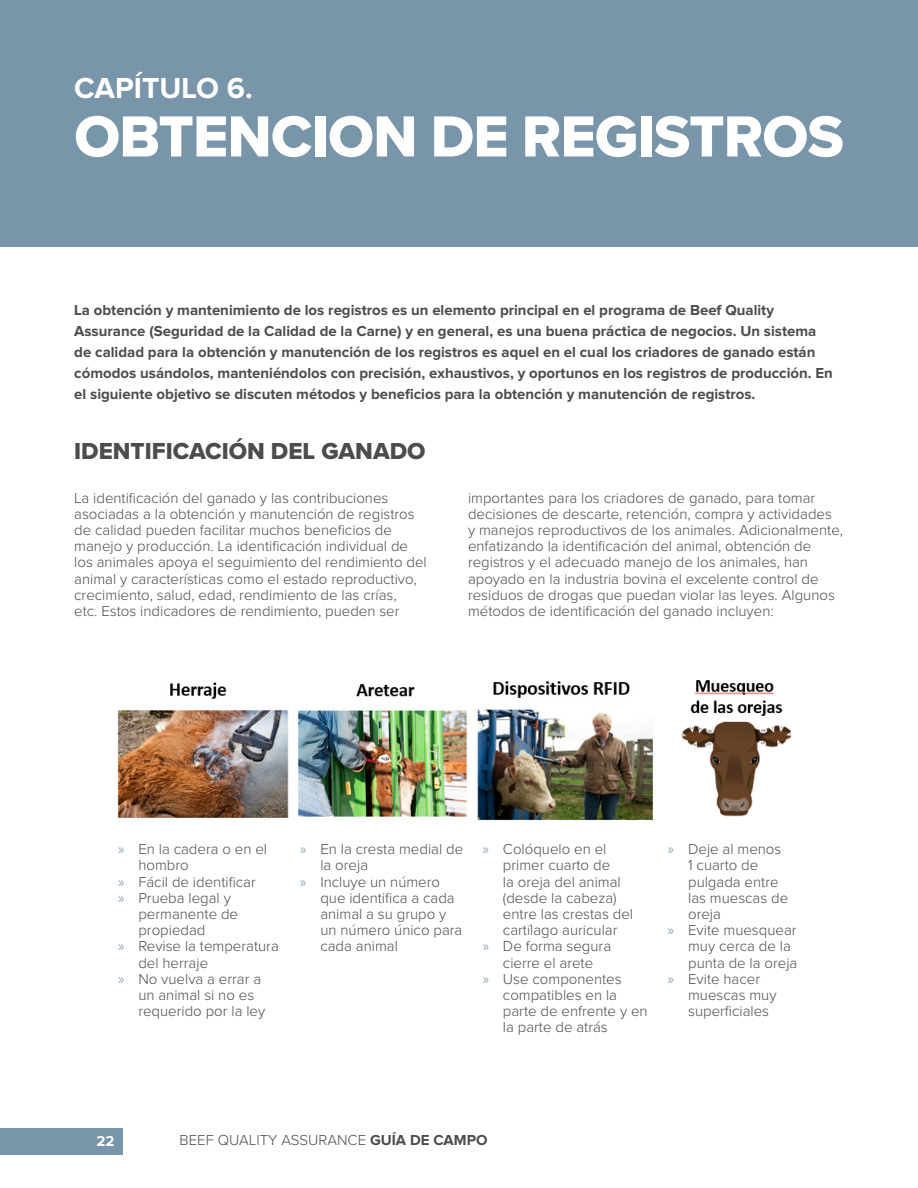
<style>
.page{position:relative;width:918px;height:1188px;background:#fff}
.page>*{position:absolute;margin:0;border:0;box-sizing:border-box;transform-origin:0 0}
.t1{font:60px "Proxima Nova Extrabld";letter-spacing:-.015em;color:#fff}
.t2{font:700 30px "Proxima Nova";color:#fff}
._16pt_paragraph_subhead{font:24px "Proxima Nova Extrabld";color:#4b4c4d}
.t3{font:300 15px/16.2px "Proxima Nova";color:#4b4c4d}
.Intro{font:700 15px/21px "Proxima Nova";color:#4b4c4d}
.t4{font:700 15px "Proxima Nova";color:#fff}
.s1{font-family:"Myriad Pro";font-weight:400;color:#8da5b7}
.s2{font-weight:700}
</style>
<div class="page">
<div style="left:0;top:1128px;width:123px;height:26px;background:#7995aa"></div>
<div style="left:0;top:0;width:918px;height:246px;background:#7995aa"></div>
<img style="left:117px;top:682px;width:172px;height:136px">
<img style="left:298px;top:684px;width:170px;height:133px">
<img style="left:477px;top:681px;width:176px;height:140px">
<img style="left:681px;top:680px;width:111px;height:137px">
<p class="t2" style="left:74px;top:74px;width:180px">CAPÍTULO 6.</p>
<p class="t1" style="left:74px;top:92px;width:771px">OBTENCION DE REGISTROS</p>
<p class="Intro" style="left:74px;top:300px;width:760px">La obtención y mantenimiento de los registros es un elemento principal en el programa de Beef Quality Assurance (Seguridad de la Calidad de la Carne) y en general, es una buena práctica de negocios. Un sistema de calidad para la obtención y manutención de los registros es aquel en el cual los criadores de ganado están cómodos usándolos, manteniéndolos con precisión, exhaustivos, y oportunos en los registros de producción. En el siguiente objetivo se discuten métodos y beneficios para la obtención y manutención de registros.</p>
<p class="_16pt_paragraph_subhead" style="left:74px;top:433px;width:353px">IDENTIFICACIÓN DEL GANADO</p>
<p class="t3" style="left:74px;top:489px;width:354px">La identificación del ganado y las contribuciones asociadas a la obtención y manutención de registros de calidad pueden facilitar muchos beneficios de manejo y producción. La identificación individual de los animales apoya el seguimiento del rendimiento del animal y características como el estado reproductivo, crecimiento, salud, edad, rendimiento de las crías,<br>etc. Estos indicadores de rendimiento, pueden ser</p>
<p class="t3" style="left:468px;top:489px;width:377px">importantes para los criadores de ganado, para tomar decisiones de descarte, retención, compra y actividades<br>y manejos reproductivos de los animales. Adicionalmente, enfatizando la identificación del animal, obtención de registros y el adecuado manejo de los animales, han apoyado en la industria bovina el excelente control de residuos de drogas que puedan violar las leyes. Algunos métodos de identificación del ganado incluyen:</p>
<p class="t3" style="left:138px;top:840px;width:130px;text-indent:-20px"><span class="s1">»</span> En la cadera o en el hombro</p>
<p class="t3" style="left:118px;top:873px;width:139px"><span class="s1">»</span> Fácil de identificar</p>
<p class="t3" style="left:138px;top:889px;width:101px;text-indent:-20px"><span class="s1">»</span> Prueba legal y permanente de propiedad</p>
<p class="t3" style="left:138px;top:937px;width:142px;text-indent:-20px"><span class="s1">»</span> Revise la temperatura del herraje</p>
<p class="t3" style="left:138px;top:970px;width:128px;text-indent:-20px"><span class="s1">»</span> No vuelva a errar a un animal si no es requerido por la ley</p>
<p class="t3" style="left:320px;top:840px;width:144px;text-indent:-20px"><span class="s1">»</span> En la cresta medial de la oreja</p>
<p class="t3" style="left:320px;top:873px;width:144px;text-indent:-20px"><span class="s1">»</span> Incluye un número que identifica a cada animal a su grupo y un número único para cada animal</p>
<p class="t3" style="left:503px;top:840px;width:132px;text-indent:-20px"><span class="s1">»</span> Colóquelo en el primer cuarto de<br>la oreja del animal (desde la cabeza) entre las crestas del cartílago auricular</p>
<p class="t3" style="left:483px;top:937px;width:130px;text-align:center"><span class="s1">»</span> De forma segura cierre el arete</p>
<p class="t3" style="left:503px;top:970px;width:146px;text-indent:-20px"><span class="s1">»</span> Use componentes compatibles en la parte de enfrente y en la parte de atrás</p>
<p class="t3" style="left:688px;top:840px;width:102px;text-indent:-20px"><span class="s1">»</span> Deje al menos<br>1 cuarto de pulgada entre las muescas de oreja</p>
<p class="t3" style="left:688px;top:921px;width:111px;text-indent:-20px"><span class="s1">»</span> Evite muesquear muy cerca de la punta de la oreja</p>
<p class="t3" style="left:688px;top:970px;width:90px;text-indent:-20px"><span class="s1">»</span> Evite hacer muescas muy superficiales</p>
<p class="t4" style="left:97px;top:1134px;width:19px">22</p>
<p class="t3" style="left:180px;top:1132px;width:310px">BEEF QUALITY ASSURANCE <span class="s2">GUÍA DE CAMPO</span></p>
</div>
